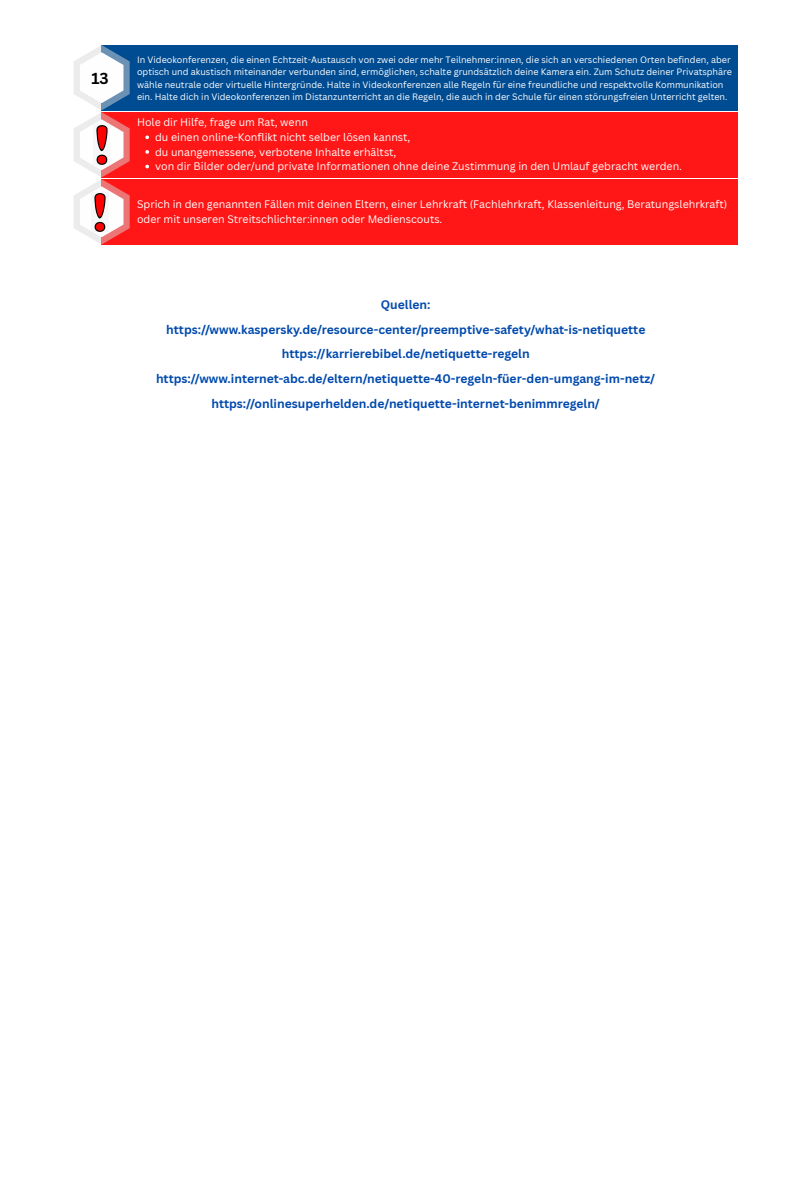
<style>
.page{position:relative;width:810px;height:1181px;background:#fff}
.page>*{position:absolute;margin:0;border:0;box-sizing:border-box;transform-origin:0 0}
.t1{font:700 15.45px "Canva Sans";color:#000}
.t2{font:700 12.15px "Canva Sans";color:#004aad}
.t3{font:10.65px/14.5px "Canva Sans";color:#fff}
.t4{font:9px/12.5px "Canva Sans";color:#fff}
</style>
<div class="page">
<div style="left:102px;top:112px;width:636px;height:65px;background:#ff1616"></div>
<div style="left:102px;top:45px;width:636px;height:65px;background:#004c92"></div>
<div style="left:102px;top:179px;width:636px;height:65px;background:#ff1616"></div>
<svg style="left:74px;top:45px;width:56px;height:199px"></svg>
<img style="left:93px;top:125px;width:17px;height:40px">
<svg style="left:145px;top:135px;width:4px;height:4px"></svg>
<svg style="left:145px;top:150px;width:4px;height:4px"></svg>
<svg style="left:145px;top:165px;width:4px;height:3px"></svg>
<img style="left:92px;top:192px;width:16px;height:39px">
<p class="t1" style="left:91px;top:67px;width:19px">13</p>
<p class="t4" style="left:137px;top:53px;width:597px">In Videokonferenzen, die einen Echtzeit-Austausch von zwei oder mehr Teilnehmer:innen, die sich an verschiedenen Orten befinden, aber optisch und akustisch miteinander verbunden sind, ermöglichen, schalte grundsätzlich deine Kamera ein. Zum Schutz deiner Privatsphäre wähle neutrale oder virtuelle Hintergründe. Halte in Videokonferenzen alle Regeln für eine freundliche und respektvolle Kommunikation ein. Halte dich in Videokonferenzen im Distanzunterricht an die Regeln, die auch in der Schule für einen störungsfreien Unterricht gelten.</p>
<p class="t3" style="left:155px;top:130px;width:257px">du einen online-Konflikt nicht selber lösen kannst,</p>
<p class="t3" style="left:155px;top:144px;width:243px">du unangemessene, verbotene Inhalte erhältst,</p>
<p class="t3" style="left:155px;top:159px;width:528px">von dir Bilder oder/und private Informationen ohne deine Zustimmung in den Umlauf gebracht werden.</p>
<p class="t3" style="left:137px;top:115px;width:172px">Hole dir Hilfe, frage um Rat, wenn</p>
<p class="t3" style="left:137px;top:197px;width:592px">Sprich in den genannten Fällen mit deinen Eltern, einer Lehrkraft (Fachlehrkraft, Klassenleitung, Beratungslehrkraft) oder mit unseren Streitschlichter:innen oder Medienscouts.</p>
<p class="t2" style="left:381px;top:296px;width:51px">Quellen:</p>
<p class="t2" style="left:166px;top:321px;width:481px">https://www.kaspersky.de/resource-center/preemptive-safety/what-is-netiquette</p>
<p class="t2" style="left:282px;top:345px;width:249px">https://karrierebibel.de/netiquette-regeln</p>
<p class="t2" style="left:156px;top:370px;width:501px">https://www.internet-abc.de/eltern/netiquette-40-regeln-füer-den-umgang-im-netz/</p>
<p class="t2" style="left:211px;top:395px;width:390px">https://onlinesuperhelden.de/netiquette-internet-benimmregeln/</p>
</div>
